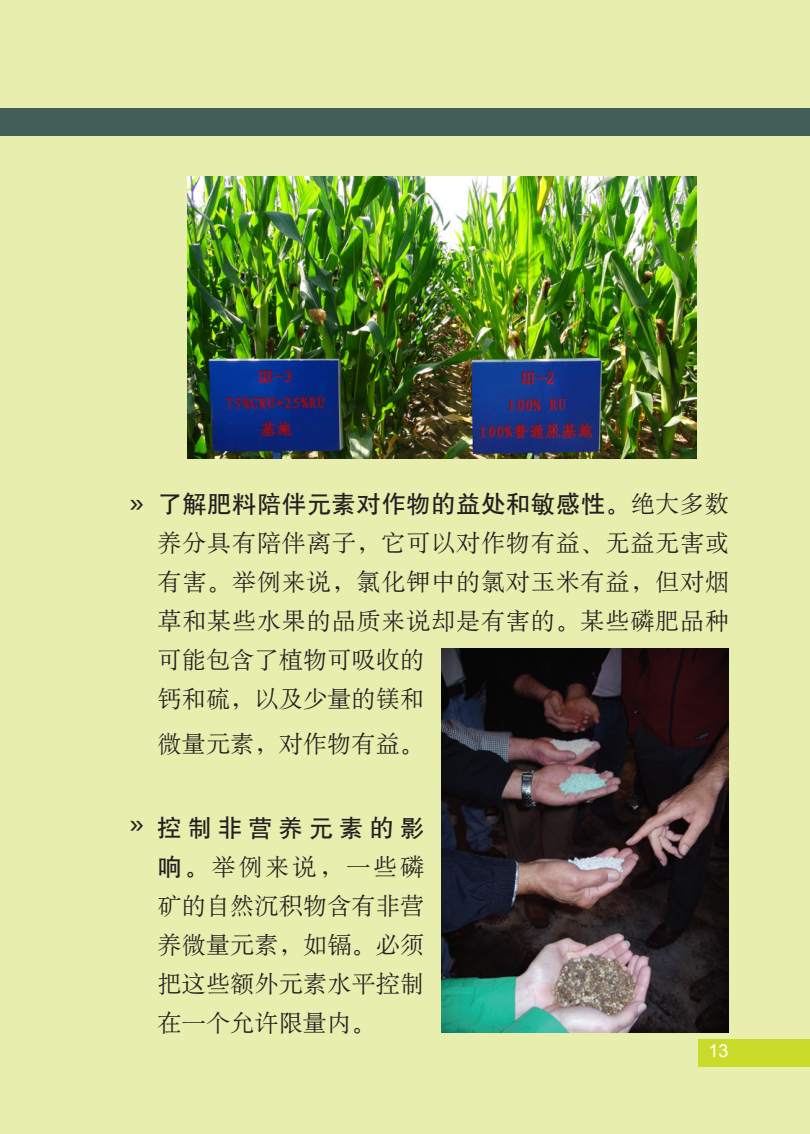
<style>
.page{position:relative;width:810px;height:1134px;background:#e7eeae}
.page>*{position:absolute;margin:0;border:0;box-sizing:border-box;transform-origin:0 0}
.正宋1{font:30px "Gisha";color:#231f20}
.内2{font:24px/39px "H Ya 6 gj";letter-spacing:.035em;color:#231f20}
.内2-2{font:24px "H Ya 6 gj";letter-spacing:.01em;color:#231f20}
.t1{font:18px "Arial";color:#fff}
.s1{font-family:"H Yb 1 gj"}
</style>
<div class="page">
<div style="left:0;top:108px;width:810px;height:27px;background:#3e5b57"></div>
<img style="left:441px;top:649px;width:288px;height:383px">
<div style="left:698px;top:1040px;width:112px;height:27px;background:#cadb2a"></div>
<img style="left:187px;top:177px;width:510px;height:281px">
<p class="正宋1" style="left:129px;top:485px;width:17px">»</p>
<p class="内2" style="left:158px;top:485px;width:573px"><span class="s1">了解肥料陪伴元素对作物的益处和敏感性。</span>绝大多数养分具有陪伴离子，它可以对作物有益、无益无害或有害。举例来说，氯化钾中的氯对玉米有益，但对烟草和某些水果的品质来说却是有害的。某些磷肥品种可能包含了植物可吸收的<br>钙和硫，以及少量的镁和</p>
<p class="内2-2" style="left:158px;top:732px;width:268px">微量元素，对作物有益。</p>
<p class="正宋1" style="left:129px;top:806px;width:17px">»</p>
<p class="内2" style="left:158px;top:809px;width:268px;text-align:justify"><span class="s1">控制非营养元素的影响。</span>举例来说，一些磷矿的自然沉积物含有非营养微量元素，如镉。必须把这些额外元素水平控制在一个允许限量内。</p>
<p class="t1" style="left:708px;top:1039px;width:22px">13</p>
</div>
